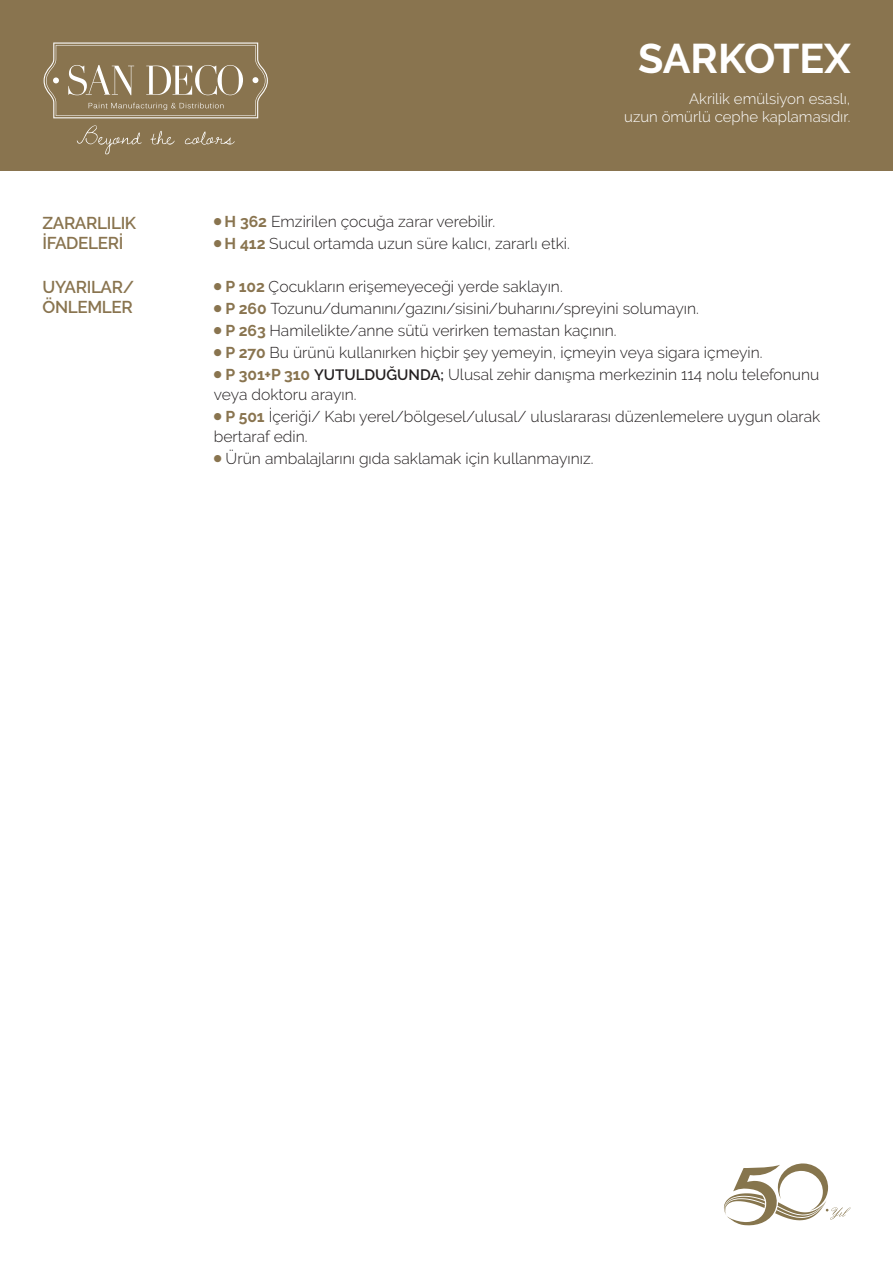
<style>
.page{position:relative;width:893px;height:1263px;background:#fff}
.page>*{position:absolute;margin:0;border:0;box-sizing:border-box;transform-origin:0 0}
.t1{font:700 41.25px "Raleway";color:#fff}
.t2{font:600 17.1px/20px "Raleway";letter-spacing:-.02em;color:#89744f}
.t3{font:300 15.6px/20px "Raleway";color:#231f20}
.t4{font:300 15px "Raleway";color:#fff}
.s1{color:#89744f}
.s2{font-weight:700;color:#89744f}
.s3{font-weight:600;font-size:15px}
</style>
<div class="page">
<div style="left:0;top:0;width:893px;height:171px;background:#89744f"></div>
<svg style="left:724px;top:1163px;width:126px;height:63px"></svg>
<svg style="left:44px;top:43px;width:224px;height:75px"></svg>
<svg style="left:77px;top:125px;width:65px;height:29px"></svg>
<svg style="left:150px;top:131px;width:25px;height:14px"></svg>
<svg style="left:185px;top:131px;width:50px;height:14px"></svg>
<p class="t2" style="left:43px;top:213px;width:95px">ZARARLILIK<br>İFADELERİ</p>
<p class="t2" style="left:43px;top:277px;width:93px">UYARILAR/<br>ÖNLEMLER</p>
<p class="t1" style="left:638px;top:35px;width:214px">SARKOTEX</p>
<p class="t3" style="left:214px;top:212px;width:283px"><span class="s1">●</span> <span class="s2">H 362</span> Emzirilen çocuğa zarar verebilir.</p>
<p class="t3" style="left:214px;top:234px;width:357px"><span class="s1">●</span> <span class="s2">H 412</span> Sucul ortamda uzun süre kalıcı, zararlı etki.</p>
<p class="t4" style="left:689px;top:90px;width:163px">Akrilik emülsiyon esaslı,</p>
<p class="t4" style="left:624px;top:108px;width:228px">uzun ömürlü cephe kaplamasıdır.</p>
<p class="t3" style="left:214px;top:276px;width:350px"><span class="s1">●</span> <span class="s2">P 102</span> Çocukların erişemeyeceği yerde saklayın.</p>
<p class="t3" style="left:214px;top:298px;width:486px"><span class="s1">●</span> <span class="s2">P 260</span> Tozunu/dumanını/gazını/sisini/buharını/spreyini solumayın.</p>
<p class="t3" style="left:214px;top:320px;width:404px"><span class="s1">●</span> <span class="s2">P 263</span> Hamilelikte/anne sütü verirken temastan kaçının.</p>
<p class="t3" style="left:214px;top:342px;width:550px"><span class="s1">●</span> <span class="s2">P 270</span> Bu ürünü kullanırken hiçbir şey yemeyin, içmeyin veya sigara içmeyin.</p>
<p class="t3" style="left:214px;top:364px;width:607px"><span class="s1">●</span> <span class="s2">P 301+P 310</span> <span class="s3">YUTULDUĞUNDA;</span> Ulusal zehir danışma merkezinin 114 nolu telefonunu veya doktoru arayın.</p>
<p class="t3" style="left:214px;top:406px;width:608px"><span class="s1">●</span> <span class="s2">P 501</span> İçeriği/ Kabı yerel/bölgesel/ulusal/ uluslararası düzenlemelere uygun olarak bertaraf edin.</p>
<p class="t3" style="left:214px;top:448px;width:381px"><span class="s1">●</span> Ürün ambalajlarını gıda saklamak için kullanmayınız.</p>
</div>
